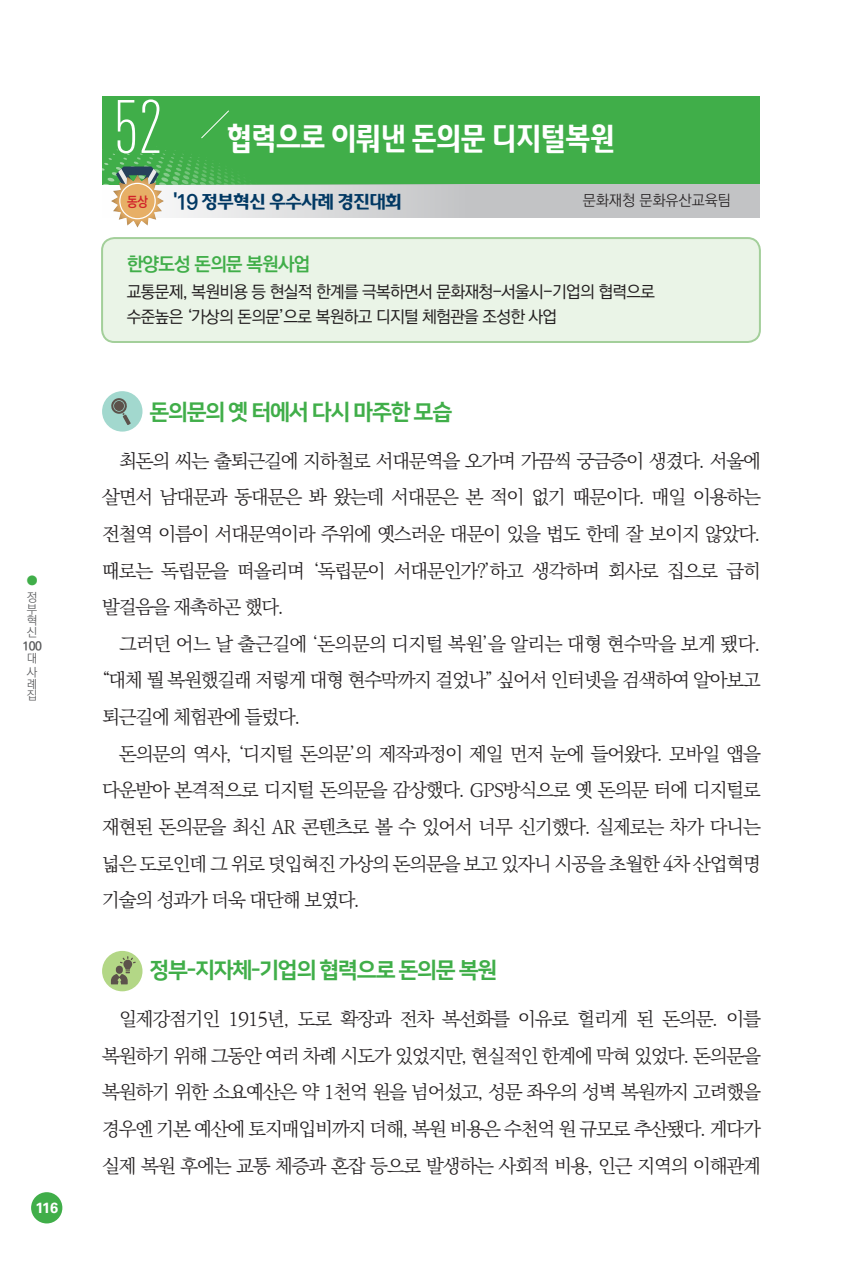
<style>
.page{position:relative;width:862px;height:1276px;background:#fff}
.page>*{position:absolute;margin:0;border:0;box-sizing:border-box;transform-origin:0 0}
.t1{font:300 74.2px "DIN Cond";color:#fff}
.다음_변경{font:700 30px "Daum Semi";letter-spacing:-.04em;color:#fff;scale:.85 1}
.t2{font:22px "Nanum Square EB";letter-spacing:-.06em;color:#40ae49}
.t3{font:300 19px/36.6px "Ko Pub Batang";letter-spacing:-.06em;color:#231f20;text-align:justify}
.t4{font:700 19px "Ko Pub Dotum";letter-spacing:-.04em;color:#40ae49}
.ÙÅÁ_Û{font:700 17px "Daum Semi";letter-spacing:-.06em;color:#013863}
.t5{font:500 16.8px "Ko Pub Dotum";letter-spacing:-.04em;color:#231f20}
.ÙÅÁ_Û-2{font:300 15px "Ko Pub Dotum";color:#231f20}
.t6{font:700 14.8px "Univers";color:#fff}
.ÙÅÁ_Û-3{font:700 13.8px "Ko Pub Dotum";color:#d1232a;scale:.87 1}
.t7{font:300 12px/11.6px "Ko Pub Dotum";color:#57585a}
.t8{font:700 12px "Ko Pub Dotum";color:#57585a}
.t9{font:300 12px "Ko Pub Dotum";color:#40ae49}
.s1{font-family:"Ko Pub Dotum";font-size:21px}
</style>
<div class="page">
<div style="left:31px;top:1192px;width:31px;height:31px;background:#40ae49;border-radius:50%"></div>
<div style="left:102px;top:391px;width:41px;height:41px;background:#a2d8ce;border-radius:50%"></div>
<svg style="left:111px;top:398px;width:20px;height:27px"></svg>
<div style="left:102px;top:951px;width:40px;height:40px;background:#b3d786;border-radius:50%"></div>
<svg style="left:111px;top:956px;width:25px;height:28px"></svg>
<div style="left:102px;top:96px;width:658px;height:88px;background:#40ae49"></div>
<svg style="left:201px;top:110px;width:28px;height:29px"></svg>
<svg style="left:320px;top:184px;width:440px;height:34px;background:#c5c7c8"></svg>
<div style="left:102px;top:238px;width:658px;height:104px;background:#eaf4e7;border-radius:12px"></div>
<div style="left:101px;top:237px;width:660px;height:106px;border:2px solid #a3cf9a;border-radius:12px"></div>
<svg style="left:102px;top:149px;width:218px;height:69px"></svg>
<div style="left:107px;top:174px;width:58px;height:56px;background:#231f20;opacity:.35"></div>
<svg style="left:119px;top:183px;width:37px;height:36px"></svg>
<div style="left:120px;top:184px;width:35px;height:34px;background:#e7af66;border-radius:50%"></div>
<p class="t9" style="left:27px;top:574px;width:12px">●</p>
<p class="t7" style="left:27px;top:592px;width:12px;text-align:justify">정 부 혁 신</p>
<p class="t8" style="left:23px;top:640px;width:21px">100</p>
<p class="t7" style="left:27px;top:651px;width:12px;line-height:14.6px">대 사</p>
<p class="t7" style="left:27px;top:679px;width:11px">례 집</p>
<p class="t6" style="left:35px;top:1199px;width:24px">116</p>
<p class="t1" style="left:113px;top:84px;width:51px">52</p>
<p class="다음_변경" style="left:227px;top:121px;width:458px">협력으로 이뤄낸 돈의문 디지털복원</p>
<p class="ÙÅÁ_Û-3" style="left:127px;top:194px;width:26px">동상</p>
<p class="ÙÅÁ_Û" style="left:173px;top:191px;width:230px"><span class="s1">'19</span> 정부혁신 우수사례 경진대회</p>
<p class="ÙÅÁ_Û-2" style="left:583px;top:193px;width:150px">문화재청 문화유산교육팀</p>
<p class="t4" style="left:127px;top:255px;width:185px">한양도성 돈의문 복원사업</p>
<p class="t5" style="left:127px;top:284px;width:529px">교통문제, 복원비용 등 현실적 한계를 극복하면서 문화재청-서울시-기업의 협력으로</p>
<p class="t5" style="left:127px;top:308px;width:432px">수준높은 ‘가상의 돈의문’으로 복원하고 디지털 체험관을 조성한 사업</p>
<p class="t2" style="left:150px;top:400px;width:304px">돈의문의 옛 터에서 다시 마주한 모습</p>
<p class="t3" style="left:102px;top:443px;width:660px;text-indent:17px">최돈의 씨는 출퇴근길에 지하철로 서대문역을 오가며 가끔씩 궁금증이 생겼다. 서울에 살면서 남대문과 동대문은 봐 왔는데 서대문은 본 적이 없기 때문이다. 매일 이용하는 전철역 이름이 서대문역이라 주위에 옛스러운 대문이 있을 법도 한데 잘 보이지 않았다. 때로는 독립문을 떠올리며 ‘독립문이 서대문인가?’하고 생각하며 회사로 집으로 급히 발걸음을 재촉하곤 했다.</p>
<p class="t3" style="left:102px;top:626px;width:660px;text-indent:17px">그러던 어느 날 출근길에 ‘돈의문의 디지털 복원’을 알리는 대형 현수막을 보게 됐다. “대체 뭘 복원했길래 저렇게 대형 현수막까지 걸었나” 싶어서 인터넷을 검색하여 알아보고 퇴근길에 체험관에 들렀다.</p>
<p class="t3" style="left:102px;top:736px;width:660px;text-indent:17px">돈의문의 역사, ‘디지털 돈의문’의 제작과정이 제일 먼저 눈에 들어왔다. 모바일 앱을 다운받아 본격적으로 디지털 돈의문을 감상했다. GPS방식으로 옛 돈의문 터에 디지털로 재현된 돈의문을 최신 AR 콘텐츠로 볼 수 있어서 너무 신기했다. 실제로는 차가 다니는 넓은 도로인데 그 위로 덧입혀진 가상의 돈의문을 보고 있자니 시공을 초월한 4차 산업혁명 기술의 성과가 더욱 대단해 보였다.</p>
<p class="t2" style="left:150px;top:958px;width:349px">정부-지자체-기업의 협력으로 돈의문 복원</p>
<p class="t3" style="left:102px;top:1001px;width:660px;text-indent:17px">일제강점기인 1915년, 도로 확장과 전차 복선화를 이유로 헐리게 된 돈의문. 이를 복원하기 위해 그동안 여러 차례 시도가 있었지만, 현실적인 한계에 막혀 있었다. 돈의문을 복원하기 위한 소요예산은 약 1천억 원을 넘어섰고, 성문 좌우의 성벽 복원까지 고려했을 경우엔 기본 예산에 토지매입비까지 더해, 복원 비용은 수천억 원 규모로 추산됐다. 게다가 실제 복원 후에는 교통 체증과 혼잡 등으로 발생하는 사회적 비용, 인근 지역의 이해관계</p>
</div>
